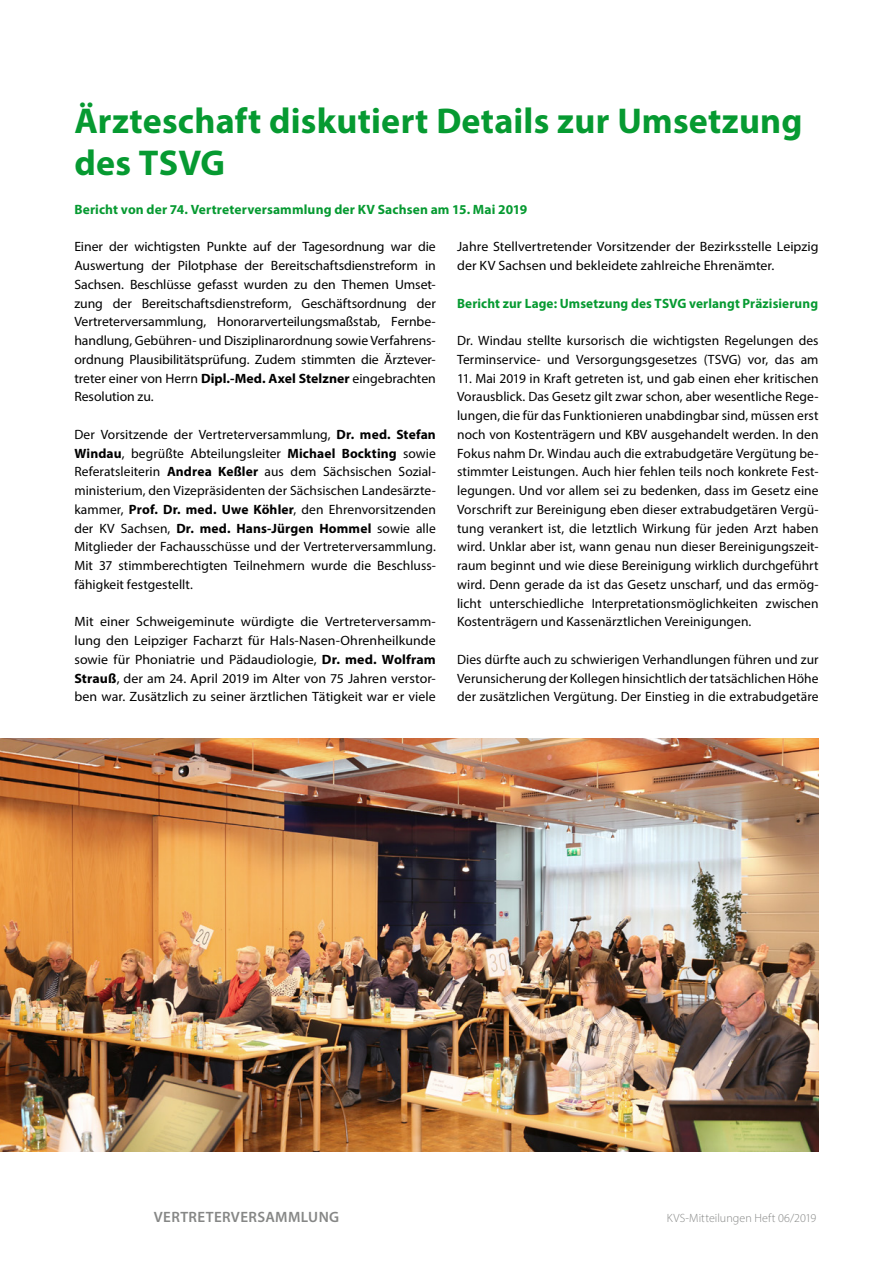
<style>
.page{position:relative;width:893px;height:1263px;background:#fff}
.page>*{position:absolute;margin:0;border:0;box-sizing:border-box;transform-origin:0 0}
.t1{font:700 36px/42px "Myriad Pro";letter-spacing:.005em;color:#069a31}
.t2{font:600 15px "Myriad Pro";letter-spacing:.025em;color:#868786}
.t3{font:13.5px/18.8px "Myriad Pro";letter-spacing:.005em;color:#000;text-align:justify}
.t4{font:700 13.5px "Myriad Pro";letter-spacing:.01em;color:#069a31}
.t5{font:300 12px "Myriad Pro";letter-spacing:.005em;color:#868786}
.s1{font-weight:700}
</style>
<div class="page">
<img style="left:0;top:739px;width:819px;height:412px">
<h1 class="t1" style="left:74px;top:99px;width:730px">Ärzteschaft diskutiert Details zur Umsetzung des TSVG</h1>
<p class="t4" style="left:74px;top:200px;width:454px">Bericht von der 74. Vertreterversammlung der KV Sachsen am 15. Mai 2019</p>
<p class="t3" style="left:74px;top:237px;width:363px">Einer der wichtigsten Punkte auf der Tagesordnung war die Auswertung der Pilotphase der Bereitschaftsdienstreform in Sachsen. Beschlüsse gefasst wurden zu den Themen Umset&shy;zung der Bereitschaftsdienstreform, Geschäftsordnung der Vertreterversammlung, Honorarverteilungsmaßstab, Fernbe&shy;handlung, Gebühren- und Disziplinarordnung sowie Verfahrens&shy;ordnung Plausibilitätsprüfung. Zudem stimmten die Ärztever&shy;treter einer von Herrn <span class="s1">Dipl.-Med. Axel Stelzner</span> eingebrachten Resolution zu.</p>
<p class="t3" style="left:74px;top:425px;width:363px">Der Vorsitzende der Vertreterversammlung, <span class="s1">Dr. med. Stefan Windau</span>, begrüßte Abteilungsleiter <span class="s1">Michael Bockting</span> sowie Referatsleiterin <span class="s1">Andrea Keßler</span> aus dem Sächsischen Sozial&shy;ministerium, den Vizepräsidenten der Sächsischen Landesärzte&shy;kammer, <span class="s1">Prof. Dr. med. Uwe Köhler</span>, den Ehrenvorsitzenden der KV Sachsen, <span class="s1">Dr. med. Hans-Jürgen Hommel</span> sowie alle Mitglieder der Fachausschüsse und der Vertreterversammlung.<br>Mit 37 stimmberechtigten Teilnehmern wurde die Beschluss&shy;fähigkeit festgestellt.</p>
<p class="t3" style="left:74px;top:612px;width:363px">Mit einer Schweigeminute würdigte die Vertreterversamm&shy;lung den Leipziger Facharzt für Hals-Nasen-Ohrenheilkunde sowie für Phoniatrie und Pädaudiologie, <span class="s1">Dr. med. Wolfram Strauß</span>, der am 24. April 2019 im Alter von 75 Jahren verstor&shy;ben war. Zusätzlich zu seiner ärztlichen Tätigkeit war er viele</p>
<p class="t3" style="left:457px;top:237px;width:363px">Jahre Stellvertretender Vorsitzender der Bezirksstelle Leipzig der KV Sachsen und bekleidete zahlreiche Ehrenämter.</p>
<p class="t4" style="left:457px;top:294px;width:362px">Bericht zur Lage: Umsetzung des TSVG verlangt Präzisierung</p>
<p class="t3" style="left:457px;top:331px;width:363px">Dr. Windau stellte kursorisch die wichtigsten Regelungen des<br>Terminservice- und Versorgungsgesetzes (TSVG) vor, das am</p>
<p class="t3" style="left:457px;top:368px;width:363px">11. Mai 2019 in Kraft getreten ist, und gab einen eher kritischen Vorausblick. Das Gesetz gilt zwar schon, aber wesentliche Rege&shy;lungen, die für das Funktionieren unabdingbar sind, müssen erst noch von Kostenträgern und KBV ausgehandelt werden. In den Fokus nahm Dr. Windau auch die extrabudgetäre Vergütung be&shy;stimmter Leistungen. Auch hier fehlen teils noch konkrete Fest&shy;legungen. Und vor allem sei zu bedenken, dass im Gesetz eine Vorschrift zur Bereinigung eben dieser extrabudgetären Vergü&shy;tung verankert ist, die letztlich Wirkung für jeden Arzt haben wird. Unklar aber ist, wann genau nun dieser Bereinigungszeit&shy;raum beginnt und wie diese Bereinigung wirklich durchgeführt wird. Denn gerade da ist das Gesetz unscharf, und das ermög&shy;licht unterschiedliche Interpretationsmöglichkeiten zwischen Kostenträgern und Kassenärztlichen Vereinigungen.</p>
<p class="t3" style="left:457px;top:650px;width:363px">Dies dürfte auch zu schwierigen Verhandlungen führen und zur Verunsicherung der Kollegen hinsichtlich der tatsächlichen Höhe der zusätzlichen Vergütung. Der Einstieg in die extrabudgetäre</p>
<p class="t2" style="left:154px;top:1208px;width:187px">VERTRETERVERSAMMLUNG</p>
<p class="t5" style="left:667px;top:1211px;width:151px">KVS-Mitteilungen Heft 06/2019</p>
</div>
